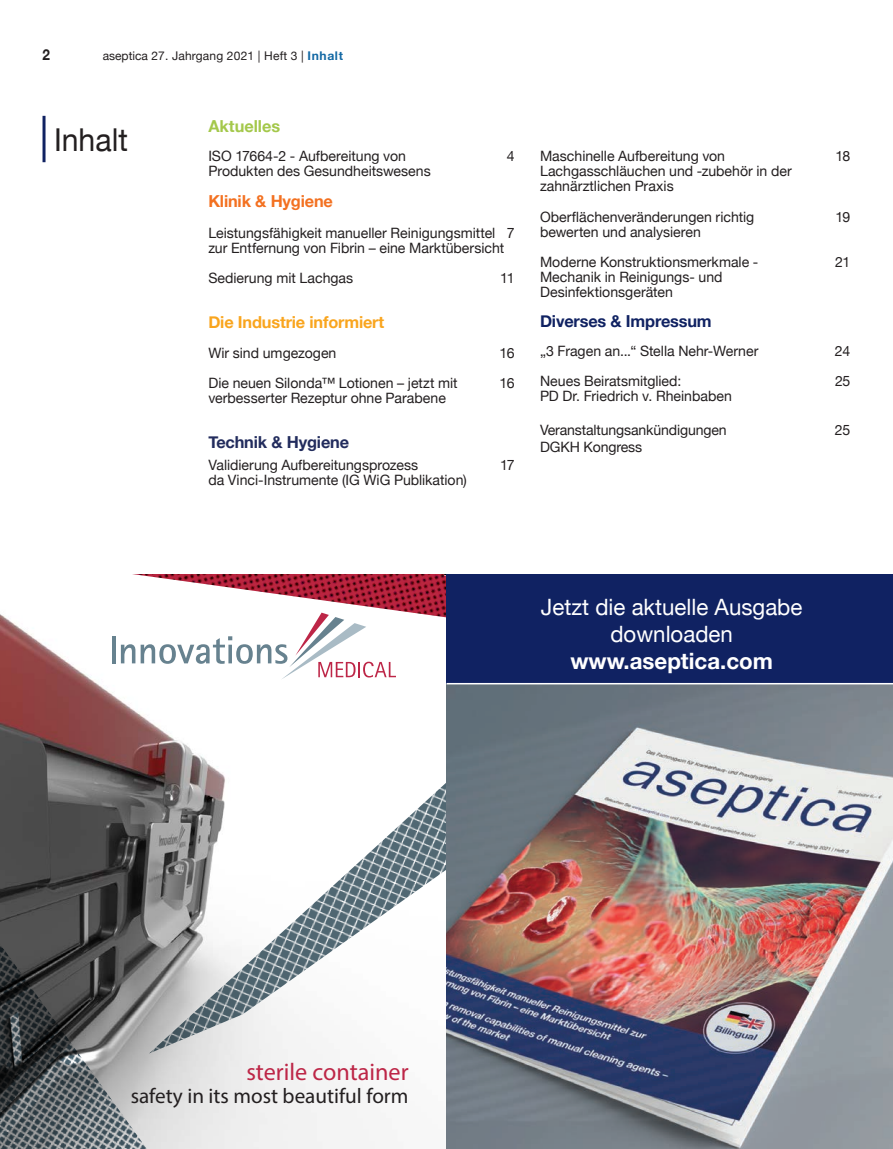
<style>
.page{position:relative;width:893px;height:1149px;background:#fff}
.page>*{position:absolute;margin:0;border:0;box-sizing:border-box;transform-origin:0 0}
.Headline{font:31.5px "Helvetica Neue";color:#231f20;scale:.96 1}
.t1{font:24.15px "Myriad Pro";color:#bd2647}
.t2{font:22.5px/27px "Helvetica Neue";color:#fff;text-align:center}
.t3{font:700 22.5px "Helvetica Neue";color:#fff}
.t4{font:21.15px "Myriad Pro";color:#231f20}
.t5{font:700 16.5px "Helvetica Neue";letter-spacing:-.01em;color:#f9a51e}
.t6{font:700 16.5px "Helvetica Neue";letter-spacing:-.01em;color:#102262}
.inhaötsverzeichnis{font:700 16.5px "Helvetica Neue";letter-spacing:-.01em;color:#222c5d}
.t7{font:700 16.5px "Helvetica Neue";letter-spacing:-.01em;color:#f37121}
.t8{font:700 16.5px "Helvetica Neue";color:#a4c84b}
.t9{font:700 15px "Helvetica Neue";color:#231f20;scale:.9 1}
.inhaötsverzeichnis-2{font:14.25px/15px "Helvetica Neue";color:#231f20}
.t10{font:12px "Helvetica Neue";letter-spacing:.015em;color:#231f20}
.s1{font-weight:700;color:#1268a4}
</style>
<div class="page">
<hr style="left:43px;top:116px;width:3px;height:46px;background:#102262">
<img style="left:0;top:625px;width:375px;height:523px">
<hr style="left:112px;top:636px;width:3px;height:27px;background:#67828f">
<svg style="left:121px;top:644px;width:14px;height:19px"></svg>
<svg style="left:141px;top:625px;width:255px;height:54px"></svg>
<img style="left:0;top:574px;width:446px;height:51px">
<img style="left:149px;top:737px;width:297px;height:316px">
<img style="left:0;top:806px;width:202px;height:342px">
<img style="left:446px;top:684px;width:447px;height:464px">
<div style="left:446px;top:574px;width:447px;height:109px;background:#102262"></div>
<hr style="left:446px;top:682px;width:447px;height:2px;background:#fff">
<p class="t9" style="left:43px;top:43px;width:10px">2</p>
<p class="t10" style="left:103px;top:47px;width:242px">aseptica 27. Jahrgang 2021 | Heft 3 | <span class="s1">Inhalt</span></p>
<p class="Headline" style="left:54px;top:117px;width:79px">Inhalt</p>
<p class="t8" style="left:208px;top:113px;width:73px">Aktuelles</p>
<p class="inhaötsverzeichnis-2" style="left:208px;top:150px;width:199px">ISO 17664-2 - Aufbereitung von</p>
<p class="inhaötsverzeichnis-2" style="left:507px;top:150px;width:9px">4</p>
<p class="inhaötsverzeichnis-2" style="left:208px;top:165px;width:224px">Produkten des Gesundheitswesens</p>
<p class="t7" style="left:208px;top:188px;width:126px">Klinik &amp; Hygiene</p>
<p class="inhaötsverzeichnis-2" style="left:208px;top:226px;width:308px">Leistungsfähigkeit manueller Reinigungsmittel 7</p>
<p class="inhaötsverzeichnis-2" style="left:208px;top:241px;width:297px">zur Entfernung von Fibrin – eine Marktübersicht</p>
<p class="inhaötsverzeichnis-2" style="left:208px;top:271px;width:146px">Sedierung mit Lachgas</p>
<p class="inhaötsverzeichnis-2" style="left:500px;top:271px;width:16px">11</p>
<p class="t5" style="left:208px;top:309px;width:177px">Die Industrie informiert</p>
<p class="inhaötsverzeichnis-2" style="left:208px;top:346px;width:130px">Wir sind umgezogen</p>
<p class="inhaötsverzeichnis-2" style="left:500px;top:346px;width:16px">16</p>
<p class="inhaötsverzeichnis-2" style="left:208px;top:376px;width:251px">Die neuen Silonda™ Lotionen – jetzt mit</p>
<p class="inhaötsverzeichnis-2" style="left:500px;top:376px;width:16px">16</p>
<p class="inhaötsverzeichnis-2" style="left:208px;top:391px;width:239px">verbesserter Rezeptur ohne Parabene</p>
<p class="inhaötsverzeichnis" style="left:208px;top:429px;width:142px">Technik &amp; Hygiene</p>
<p class="inhaötsverzeichnis-2" style="left:208px;top:458px;width:212px">Validierung Aufbereitungsprozess</p>
<p class="inhaötsverzeichnis-2" style="left:500px;top:458px;width:16px">17</p>
<p class="inhaötsverzeichnis-2" style="left:208px;top:473px;width:260px">da Vinci-Instrumente (IG WiG Publikation)</p>
<p class="inhaötsverzeichnis-2" style="left:540px;top:150px;width:187px">Maschinelle Aufbereitung von</p>
<p class="inhaötsverzeichnis-2" style="left:836px;top:150px;width:16px">18</p>
<p class="inhaötsverzeichnis-2" style="left:540px;top:165px;width:253px">Lachgasschläuchen und -zubehör in der zahnärztlichen Praxis</p>
<p class="inhaötsverzeichnis-2" style="left:540px;top:210px;width:216px">Oberflächenveränderungen richtig</p>
<p class="inhaötsverzeichnis-2" style="left:835px;top:210px;width:16px">19</p>
<p class="inhaötsverzeichnis-2" style="left:540px;top:225px;width:163px">bewerten und analysieren</p>
<p class="inhaötsverzeichnis-2" style="left:540px;top:255px;width:220px">Moderne Konstruktionsmerkmale -</p>
<p class="inhaötsverzeichnis-2" style="left:835px;top:255px;width:17px">21</p>
<p class="inhaötsverzeichnis-2" style="left:540px;top:270px;width:184px">Mechanik in Reinigungs- und<br>Desinfektionsgeräten</p>
<p class="t6" style="left:540px;top:308px;width:173px">Diverses &amp; Impressum</p>
<p class="inhaötsverzeichnis-2" style="left:540px;top:344px;width:220px">„3 Fragen an...“ Stella Nehr-Werner</p>
<p class="inhaötsverzeichnis-2" style="left:835px;top:344px;width:17px">24</p>
<p class="inhaötsverzeichnis-2" style="left:540px;top:374px;width:143px">Neues Beiratsmitglied:</p>
<p class="inhaötsverzeichnis-2" style="left:835px;top:374px;width:17px">25</p>
<p class="inhaötsverzeichnis-2" style="left:540px;top:389px;width:193px">PD Dr. Friedrich v. Rheinbaben</p>
<p class="inhaötsverzeichnis-2" style="left:540px;top:423px;width:188px">Veranstaltungsankündigungen</p>
<p class="inhaötsverzeichnis-2" style="left:835px;top:423px;width:17px">25</p>
<p class="inhaötsverzeichnis-2" style="left:540px;top:440px;width:104px">DGKH Kongress</p>
<p class="t2" style="left:541px;top:594px;width:263px">Jetzt die aktuelle Ausgabe downloaden</p>
<p class="t3" style="left:570px;top:643px;width:204px">www.aseptica.com</p>
<p class="t1" style="left:246px;top:1056px;width:164px">sterile container</p>
<p class="t4" style="left:131px;top:1082px;width:279px">safety in its most beautiful form</p>
</div>
